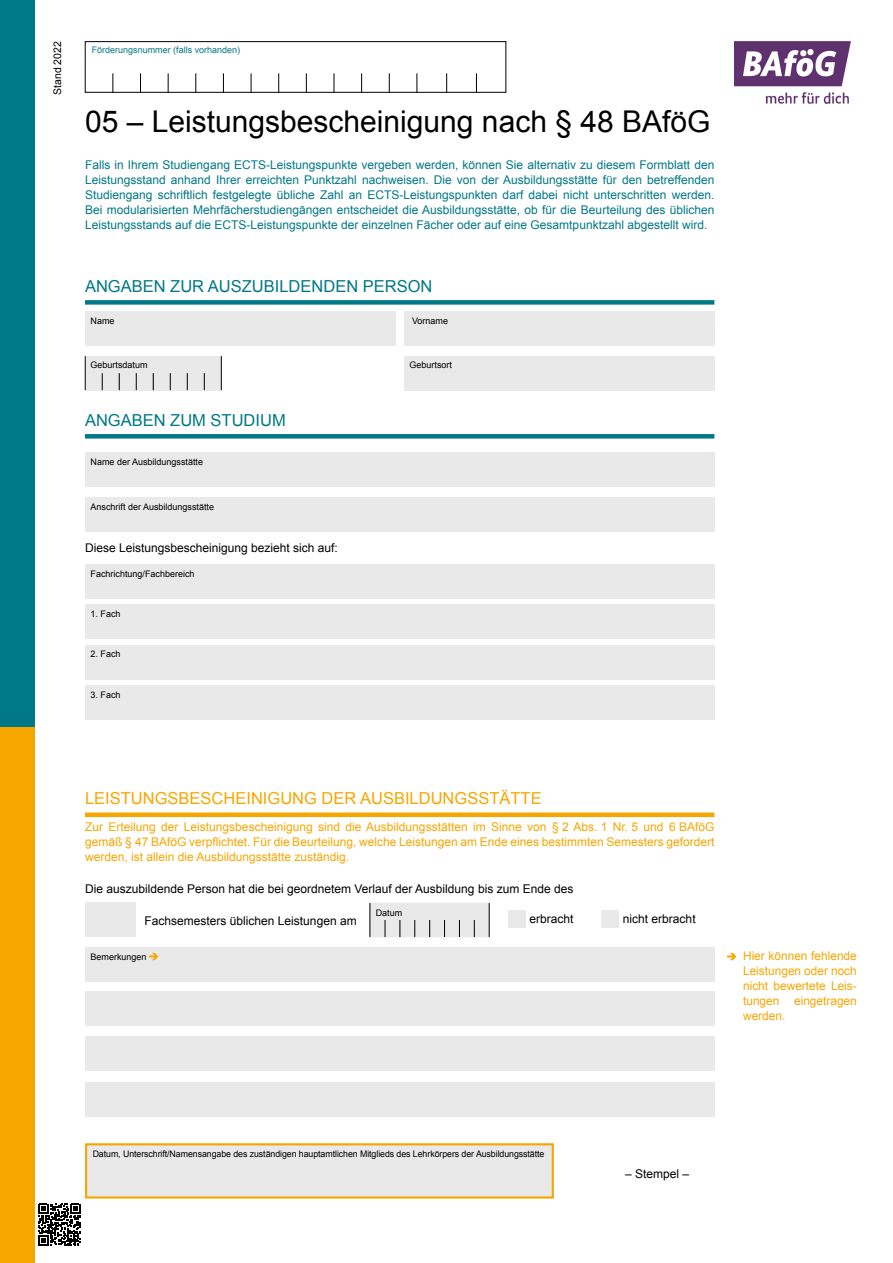
<style>
.page{position:relative;width:893px;height:1263px;background:#fff}
.page>*{position:absolute;margin:0;border:0;box-sizing:border-box;transform-origin:0 0}
.t1{font:30px "Arial";color:#000}
.t2{font:16.5px "Arial";color:#007886}
.t3{font:16.5px "Arial";color:#f7a600}
.t4{font:12px/15px "Arial";color:#007886;text-align:justify}
.t5{font:12px/15px "Arial";color:#f7a600;text-align:justify}
.t6{font:12px "Arial";color:#000}
.t7{font:10.5px "Arial";color:#000}
.t8{font:9px "Arial";color:#000}
.t9{font:9px "Arial";color:#007886}
.s1{font-style:inherit}
</style>
<div class="page">
<div style="left:85px;top:812px;width:629px;height:5px;background:#f7a600"></div>
<div style="left:85px;top:564px;width:629px;height:34px;background:#e9e9e9"></div>
<div style="left:85px;top:992px;width:629px;height:34px;background:#e9e9e9"></div>
<div style="left:85px;top:1036px;width:629px;height:34px;background:#e9e9e9"></div>
<div style="left:85px;top:1082px;width:629px;height:34px;background:#e9e9e9"></div>
<div style="left:85px;top:605px;width:629px;height:34px;background:#e9e9e9"></div>
<div style="left:85px;top:645px;width:629px;height:34px;background:#e9e9e9"></div>
<div style="left:85px;top:686px;width:629px;height:34px;background:#e9e9e9"></div>
<div style="left:85px;top:902px;width:51px;height:34px;background:#e9e9e9"></div>
<div style="left:85px;top:434px;width:629px;height:5px;background:#007886"></div>
<div style="left:85px;top:453px;width:629px;height:34px;background:#e9e9e9"></div>
<div style="left:85px;top:497px;width:629px;height:34px;background:#e9e9e9"></div>
<div style="left:85px;top:300px;width:629px;height:5px;background:#007886"></div>
<div style="left:85px;top:311px;width:310px;height:34px;background:#e9e9e9"></div>
<div style="left:404px;top:311px;width:310px;height:34px;background:#e9e9e9"></div>
<div style="left:404px;top:356px;width:310px;height:34px;background:#e9e9e9"></div>
<div style="left:508px;top:910px;width:17px;height:17px;background:#e9e9e9"></div>
<div style="left:602px;top:910px;width:17px;height:17px;background:#e9e9e9"></div>
<div style="left:0;top:0;width:34px;height:727px;background:#007886"></div>
<div style="left:0;top:727px;width:34px;height:536px;background:#f7a600"></div>
<div style="left:85px;top:41px;width:421px;height:51px;border:1px solid #000"></div>
<svg style="left:113px;top:73px;width:1px;height:19px"></svg>
<svg style="left:140px;top:73px;width:1px;height:19px"></svg>
<svg style="left:168px;top:73px;width:1px;height:19px"></svg>
<svg style="left:196px;top:73px;width:1px;height:19px"></svg>
<svg style="left:223px;top:73px;width:1px;height:19px"></svg>
<svg style="left:251px;top:73px;width:1px;height:19px"></svg>
<svg style="left:278px;top:73px;width:1px;height:19px"></svg>
<svg style="left:306px;top:73px;width:1px;height:19px"></svg>
<svg style="left:334px;top:73px;width:1px;height:19px"></svg>
<svg style="left:361px;top:73px;width:1px;height:19px"></svg>
<svg style="left:389px;top:73px;width:1px;height:19px"></svg>
<svg style="left:417px;top:73px;width:1px;height:19px"></svg>
<svg style="left:446px;top:73px;width:1px;height:19px"></svg>
<svg style="left:476px;top:73px;width:1px;height:19px"></svg>
<div style="left:85px;top:356px;width:136px;height:34px;background:#e9e9e9"></div>
<hr style="left:85px;top:356px;width:1px;height:34px;background:#000">
<svg style="left:102px;top:373px;width:1px;height:17px"></svg>
<svg style="left:119px;top:373px;width:1px;height:17px"></svg>
<svg style="left:136px;top:373px;width:1px;height:17px"></svg>
<svg style="left:153px;top:373px;width:1px;height:17px"></svg>
<svg style="left:170px;top:373px;width:1px;height:17px"></svg>
<svg style="left:187px;top:373px;width:1px;height:17px"></svg>
<svg style="left:204px;top:373px;width:1px;height:17px"></svg>
<hr style="left:221px;top:356px;width:1px;height:34px;background:#000">
<div style="left:370px;top:903px;width:119px;height:34px;background:#e9e9e9"></div>
<svg style="left:474px;top:920px;width:1px;height:17px"></svg>
<svg style="left:459px;top:920px;width:1px;height:17px"></svg>
<svg style="left:444px;top:920px;width:1px;height:17px"></svg>
<svg style="left:429px;top:920px;width:1px;height:17px"></svg>
<svg style="left:414px;top:920px;width:1px;height:17px"></svg>
<svg style="left:399px;top:920px;width:1px;height:17px"></svg>
<svg style="left:385px;top:920px;width:1px;height:17px"></svg>
<hr style="left:489px;top:903px;width:1px;height:34px;background:#000">
<hr style="left:370px;top:903px;width:1px;height:34px;background:#000">
<div style="left:85px;top:947px;width:629px;height:34px;background:#e9e9e9"></div>
<svg style="left:149px;top:953px;width:9px;height:7px"></svg>
<svg style="left:727px;top:953px;width:9px;height:7px"></svg>
<div style="left:86px;top:1144px;width:467px;height:53px;background:#e9e9e9"></div>
<div style="left:85px;top:1143px;width:469px;height:55px;border:2px solid #f7a600"></div>
<svg style="left:38px;top:1203px;width:42px;height:43px"></svg>
<img style="left:735px;top:41px;width:116px;height:63px">
<p class="t7" style="left:50px;top:95px;width:55px;rotate:-90deg">Stand 2022</p>
<p class="t9" style="left:92px;top:44px;width:150px">Förderungsnummer (falls vorhanden)</p>
<h1 class="t1" style="left:85px;top:102px;width:627px">05 – Leistungsbescheinigung nach § 48 BAföG</h1>
<p class="t4" style="left:85px;top:158px;width:631px">Falls in Ihrem Studiengang ECTS-Leistungspunkte vergeben werden, können Sie alternativ zu diesem Formblatt den Leistungsstand anhand Ihrer erreichten Punktzahl nachweisen. Die von der Ausbildungsstätte für den betreffenden Studiengang schriftlich festgelegte übliche Zahl an ECTS-Leistungspunkten darf dabei nicht unterschritten werden.<br>Bei modularisierten Mehrfächerstudiengängen entscheidet die Ausbildungsstätte, ob für die Beurteilung des üblichen Leistungsstands auf die ECTS-Leistungspunkte der einzelnen Fächer oder auf eine Gesamtpunktzahl abgestellt wird.</p>
<h2 class="t2" style="left:85px;top:275px;width:349px">ANGABEN ZUR AUSZUBILDENDEN PERSON</h2>
<p class="t8" style="left:91px;top:314px;width:26px">Name</p>
<p class="t8" style="left:412px;top:314px;width:38px">Vorname</p>
<p class="t8" style="left:91px;top:359px;width:59px">Geburtsdatum</p>
<p class="t8" style="left:409px;top:359px;width:44px">Geburtsort</p>
<h2 class="t2" style="left:85px;top:409px;width:202px">ANGABEN ZUM STUDIUM</h2>
<p class="t8" style="left:91px;top:456px;width:114px">Name der Ausbildungsstätte</p>
<p class="t8" style="left:91px;top:501px;width:125px">Anschrift der Ausbildungsstätte</p>
<p class="t6" style="left:85px;top:540px;width:254px">Diese Leistungsbescheinigung bezieht sich auf:</p>
<p class="t8" style="left:91px;top:567px;width:106px">Fachrichtung/Fachbereich</p>
<p class="t8" style="left:91px;top:608px;width:32px">1. Fach</p>
<p class="t8" style="left:91px;top:648px;width:32px">2. Fach</p>
<p class="t8" style="left:91px;top:689px;width:32px">3. Fach</p>
<h2 class="t3" style="left:85px;top:787px;width:458px">LEISTUNGSBESCHEINIGUNG DER AUSBILDUNGSSTÄTTE</h2>
<p class="t5" style="left:85px;top:820px;width:631px">Zur Erteilung der Leistungsbescheinigung sind die Ausbildungsstätten im Sinne von § 2 Abs. 1 Nr. 5 und 6 BAföG gemäß § 47 BAföG verpflichtet. Für die Beurteilung, welche Leistungen am Ende eines bestimmten Semesters gefordert werden, ist allein die Ausbildungsstätte zuständig.</p>
<p class="t6" style="left:85px;top:881px;width:490px">Die auszubildende Person hat die bei geordnetem Verlauf der Ausbildung bis zum Ende des</p>
<p class="t6" style="left:145px;top:912px;width:214px">Fachsemesters üblichen Leistungen am</p>
<p class="t8" style="left:376px;top:906px;width:28px">Datum</p>
<p class="t6" style="left:529px;top:911px;width:46px">erbracht</p>
<p class="t6" style="left:623px;top:911px;width:74px">nicht erbracht</p>
<p class="t8" style="left:91px;top:951px;width:58px">Bemerkungen</p>
<p class="t5" style="left:743px;top:949px;width:115px">Hier können fehlende Leistungen oder noch nicht bewertete Leis&shy;tungen eingetragen werden.</p>
<p class="t8" style="left:93px;top:1148px;width:453px">Datum, <span class="s1">Unterschrift/</span>Namensangabe des zuständigen hauptamtlichen Mitglieds des Lehrkörpers der Ausbildungsstätte</p>
<p class="t6" style="left:625px;top:1166px;width:66px">– Stempel –</p>
</div>
